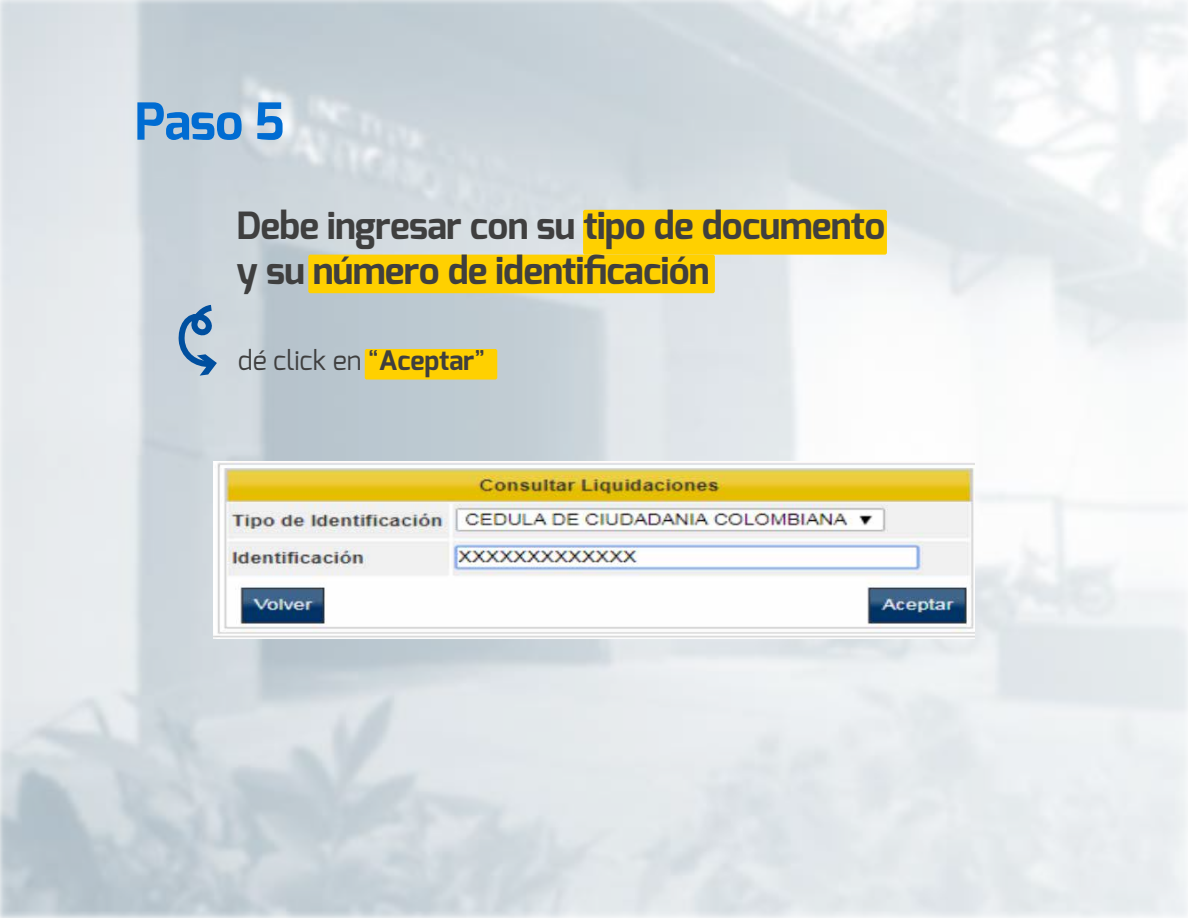
<style>
.page{position:relative;width:1188px;height:918px;background:#fff}
.page>*{position:absolute;margin:0;border:0;box-sizing:border-box;transform-origin:0 0}
.t1{font:700 51px "Exo";color:#006cd2}
.t2{font:700 37.5px/45px "Exo";letter-spacing:-.02em;color:#3f3f3f}
.t3{font:27px "Exo";letter-spacing:-.005em;color:#3f3f3f}
.s1{font-weight:700}
</style>
<div class="page">
<div style="left:365px;top:349px;width:132px;height:31px;background:#ffd000;border-radius:2px"></div>
<div style="left:308px;top:255px;width:407px;height:38px;background:#ffd000;border-radius:2px"></div>
<div style="left:583px;top:210px;width:304px;height:45px;background:#ffd000;border-radius:2px"></div>
<svg style="left:177px;top:301px;width:43px;height:75px;background:#90adc9"></svg>
<img style="left:213px;top:462px;width:762px;height:177px">
<h1 class="t1" style="left:135px;top:89px;width:151px">Paso 5</h1>
<p class="t2" style="left:236px;top:203px;width:650px">Debe ingresar con su tipo de documento y su número de identificación</p>
<p class="t3" style="left:238px;top:343px;width:249px">dé click en “<span class="s1">Aceptar</span>”</p>
</div>
